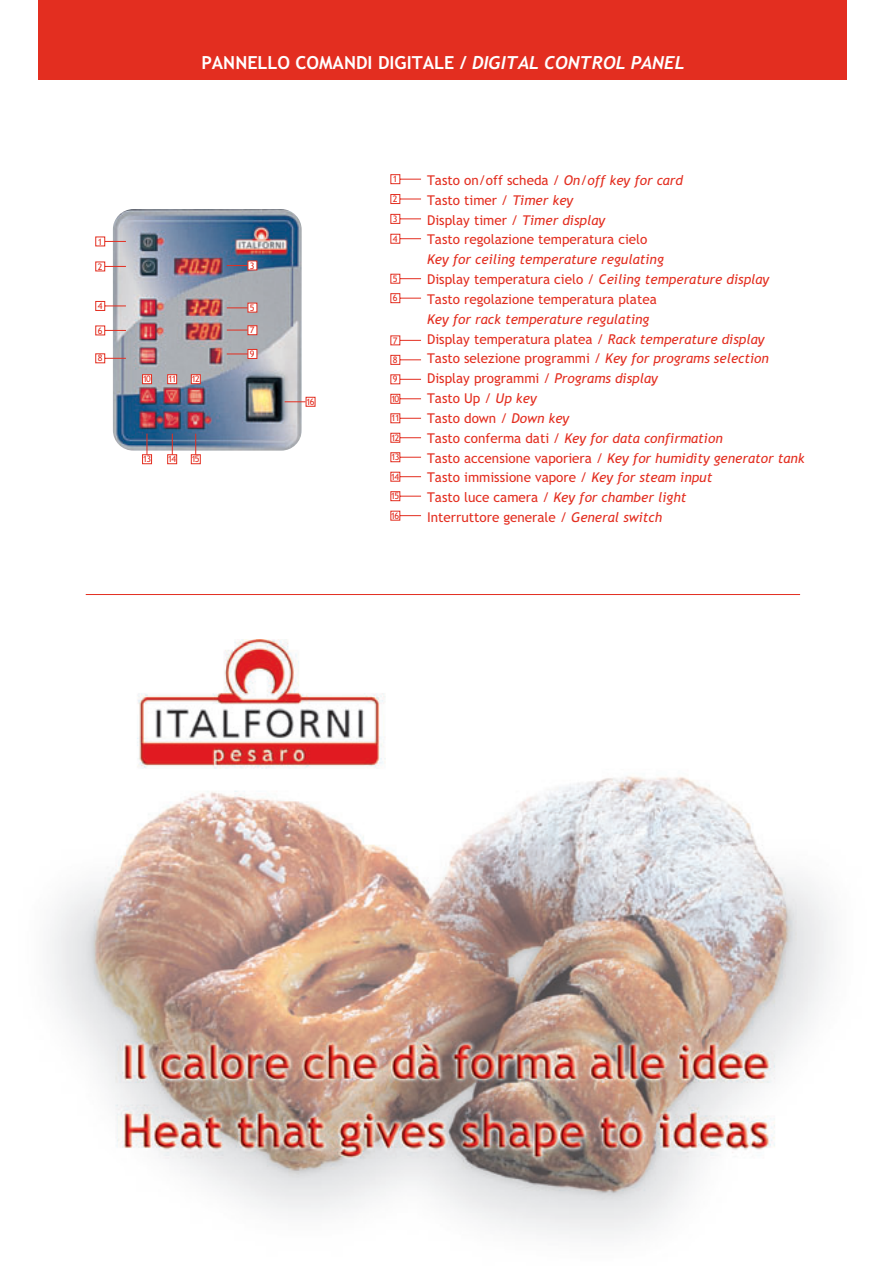
<style>
.page{position:relative;width:891px;height:1266px;background:#fff}
.page>*{position:absolute;margin:0;border:0;box-sizing:border-box;transform-origin:0 0}
.t1{font:700 18px "Trebuchet MS";color:#fff}
.t2{font:13.5px/19.8px "Trebuchet MS";color:#e32e20}
.t3{font:9px/19.5px "Trebuchet MS";letter-spacing:-.125em;color:#e32e20;text-align:justify}
.s1{font-family:"Trebuchet";font-style:italic}
.s2{font-style:italic}
</style>
<div class="page">
<div style="left:39px;top:0;width:808px;height:80px;background:#e32e20"></div>
<hr style="left:86px;top:594px;width:714px;height:1px;background:#e32e20">
<img style="left:113px;top:209px;width:189px;height:241px;border-radius:20px">
<div style="left:167px;top:374px;width:10px;height:10px;background:#fff;border:1px solid #e32e20"></div>
<div style="left:142px;top:374px;width:10px;height:10px;background:#fff;border:1px solid #e32e20"></div>
<div style="left:191px;top:374px;width:10px;height:10px;background:#fff;border:1px solid #e32e20"></div>
<div style="left:306px;top:397px;width:9px;height:9px;background:#fff;border:1px solid #e32e20"></div>
<svg style="left:285px;top:401px;width:21px;height:1px"></svg>
<div style="left:167px;top:454px;width:10px;height:10px;background:#fff;border:1px solid #e32e20"></div>
<svg style="left:172px;top:433px;width:1px;height:21px"></svg>
<div style="left:142px;top:454px;width:10px;height:10px;background:#fff;border:1px solid #e32e20"></div>
<svg style="left:147px;top:433px;width:1px;height:21px"></svg>
<div style="left:191px;top:454px;width:10px;height:10px;background:#fff;border:1px solid #e32e20"></div>
<svg style="left:195px;top:433px;width:1px;height:21px"></svg>
<svg style="left:95px;top:236px;width:32px;height:11px"></svg>
<svg style="left:95px;top:261px;width:32px;height:11px"></svg>
<svg style="left:95px;top:300px;width:32px;height:11px"></svg>
<svg style="left:95px;top:325px;width:32px;height:11px"></svg>
<svg style="left:95px;top:353px;width:32px;height:10px"></svg>
<svg style="left:247px;top:260px;width:10px;height:10px"></svg>
<svg style="left:227px;top:265px;width:21px;height:1px"></svg>
<svg style="left:247px;top:302px;width:10px;height:10px"></svg>
<svg style="left:227px;top:307px;width:21px;height:1px"></svg>
<div style="left:247px;top:325px;width:10px;height:10px;background:#fff;border:1px solid #e32e20"></div>
<svg style="left:227px;top:329px;width:21px;height:1px"></svg>
<div style="left:247px;top:349px;width:10px;height:10px;background:#fff;border:1px solid #e32e20"></div>
<svg style="left:227px;top:353px;width:21px;height:1px"></svg>
<svg style="left:390px;top:174px;width:31px;height:10px"></svg>
<svg style="left:390px;top:194px;width:31px;height:10px"></svg>
<svg style="left:390px;top:233px;width:31px;height:11px"></svg>
<svg style="left:390px;top:273px;width:32px;height:11px"></svg>
<svg style="left:390px;top:213px;width:31px;height:11px"></svg>
<svg style="left:390px;top:293px;width:31px;height:10px"></svg>
<svg style="left:390px;top:335px;width:32px;height:10px"></svg>
<svg style="left:390px;top:354px;width:31px;height:11px"></svg>
<svg style="left:390px;top:374px;width:32px;height:10px"></svg>
<svg style="left:390px;top:413px;width:31px;height:10px"></svg>
<svg style="left:390px;top:393px;width:31px;height:11px"></svg>
<svg style="left:390px;top:432px;width:31px;height:11px"></svg>
<svg style="left:390px;top:452px;width:31px;height:10px"></svg>
<svg style="left:390px;top:471px;width:32px;height:11px"></svg>
<svg style="left:390px;top:491px;width:31px;height:10px"></svg>
<svg style="left:390px;top:510px;width:32px;height:11px"></svg>
<img style="left:50px;top:639px;width:783px;height:599px">
<p class="t1" style="left:201px;top:56px;width:484px">PANNELLO COMANDI DIGITALE / <span class="s1">DIGITAL CONTROL PANEL</span></p>
<p class="t3" style="left:98px;top:232px;width:6px">1</p>
<p class="t3" style="left:98px;top:257px;width:6px">2</p>
<p class="t3" style="left:98px;top:297px;width:6px">4</p>
<p class="t3" style="left:98px;top:321px;width:6px">6</p>
<p class="t3" style="left:98px;top:349px;width:6px">8</p>
<p class="t3" style="left:143px;top:370px;width:9px">10</p>
<p class="t3" style="left:168px;top:370px;width:10px">11</p>
<p class="t3" style="left:192px;top:370px;width:10px">12</p>
<p class="t3" style="left:143px;top:450px;width:10px">13</p>
<p class="t3" style="left:168px;top:450px;width:10px">14</p>
<p class="t3" style="left:191px;top:450px;width:10px">15</p>
<p class="t3" style="left:250px;top:256px;width:6px">3</p>
<p class="t3" style="left:250px;top:298px;width:6px">5</p>
<p class="t3" style="left:250px;top:321px;width:6px">7</p>
<p class="t3" style="left:250px;top:345px;width:6px">9</p>
<p class="t3" style="left:306px;top:392px;width:10px">16</p>
<p class="t3" style="left:393px;top:170px;width:6px">1</p>
<p class="t3" style="left:393px;top:190px;width:6px">2</p>
<p class="t3" style="left:393px;top:230px;width:6px">4</p>
<p class="t3" style="left:393px;top:270px;width:6px">5</p>
<p class="t3" style="left:393px;top:210px;width:6px">3</p>
<p class="t3" style="left:393px;top:289px;width:6px">6</p>
<p class="t3" style="left:393px;top:331px;width:6px">7<br>8<br>9</p>
<p class="t3" style="left:391px;top:409px;width:10px">11</p>
<p class="t3" style="left:391px;top:390px;width:9px">10</p>
<p class="t3" style="left:391px;top:428px;width:10px">12<br>13<br>14<br>15<br>16</p>
<p class="t2" style="left:427px;top:171px;width:379px">Tasto on/off scheda / <span class="s2">On/off key for card<br></span>Tasto timer / <span class="s2">Timer key<br></span>Display timer / <span class="s2">Timer display<br></span>Tasto regolazione temperatura cielo<br><span class="s2">Key for ceiling temperature regulating<br></span>Display temperatura cielo / <span class="s2">Ceiling temperature display </span>Tasto regolazione temperatura platea<br><span class="s2">Key for rack temperature regulating<br></span>Display temperatura platea / <span class="s2">Rack temperature display<br></span>Tasto selezione programmi / <span class="s2">Key for programs selection </span>Display programmi / <span class="s2">Programs display<br></span>Tasto Up / <span class="s2">Up key<br></span>Tasto down / <span class="s2">Down key<br></span>Tasto conferma dati / <span class="s2">Key for data confirmation<br></span>Tasto accensione vaporiera / <span class="s2">Key for humidity generator tank </span>Tasto immissione vapore / <span class="s2">Key for steam input<br></span>Tasto luce camera / <span class="s2">Key for chamber light<br></span>Interruttore generale / <span class="s2">General switch</span></p>
</div>
